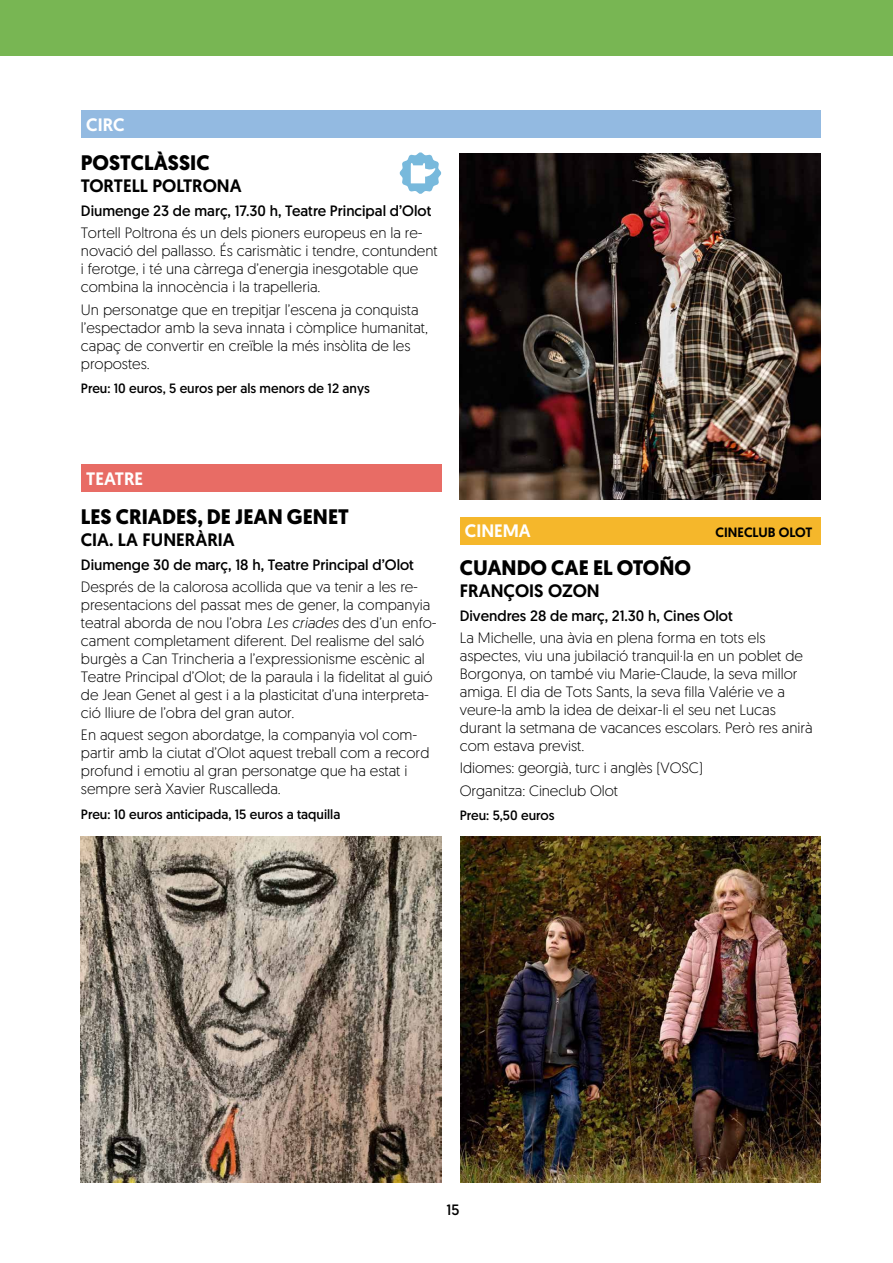
<style>
.page{position:relative;width:893px;height:1263px;background:#fff}
.page>*{position:absolute;margin:0;border:0;box-sizing:border-box;transform-origin:0 0}
.t1{font:700 21px "Geomanist";color:#000}
.t2{font:500 18px "Geomanist";color:#000}
.t3{font:500 18px "Geomanist";color:#fff}
.t4{font:300 15px/18px "Geomanist";color:#000}
.t5{font:15px "Geomanist";color:#000}
.t6{font:13.5px "Geomanist";color:#000}
.t7{font:500 13.5px "Geomanist";color:#000}
.s1{font-style:italic}
</style>
<div class="page">
<div style="left:0;top:0;width:893px;height:55px;background:#78b653"></div>
<div style="left:81px;top:111px;width:739px;height:27px;background:#93bae1"></div>
<img style="left:460px;top:154px;width:360px;height:345px">
<div style="left:81px;top:464px;width:360px;height:27px;background:#e86c65"></div>
<svg style="left:399px;top:152px;width:42px;height:42px"></svg>
<img style="left:81px;top:837px;width:360px;height:345px">
<div style="left:460px;top:518px;width:361px;height:27px;background:#f5b72b"></div>
<img style="left:460px;top:837px;width:361px;height:345px">
<p class="t3" style="left:86px;top:113px;width:40px">CIRC</p>
<h1 class="t1" style="left:81px;top:149px;width:130px">POSTCLÀSSIC</h1>
<p class="t2" style="left:81px;top:174px;width:162px">TORTELL POLTRONA</p>
<p class="t5" style="left:81px;top:201px;width:352px">Diumenge 23 de març, 17.30 h, Teatre Principal d’Olot</p>
<p class="t4" style="left:81px;top:224px;width:358px">Tortell Poltrona és un dels pioners europeus en la re&shy;novació del pallasso. És carismàtic i tendre, contundent i ferotge, i té una càrrega d’energia inesgotable que combina la innocència i la trapelleria.</p>
<p class="t4" style="left:81px;top:300px;width:348px">Un personatge que en trepitjar l’escena ja conquista l’espectador amb la seva innata i còmplice humanitat, capaç de convertir en creïble la més insòlita de les propostes.</p>
<p class="t6" style="left:81px;top:380px;width:290px">Preu: 10 euros, 5 euros per als menors de 12 anys</p>
<p class="t3" style="left:86px;top:466px;width:59px">TEATRE</p>
<h1 class="t1" style="left:81px;top:503px;width:270px">LES CRIADES, DE JEAN GENET</h1>
<p class="t2" style="left:81px;top:527px;width:155px">CIA. LA FUNERÀRIA</p>
<p class="t3" style="left:465px;top:519px;width:67px">CINEMA</p>
<h1 class="t1" style="left:460px;top:554px;width:233px">CUANDO CAE EL OTOÑO</h1>
<p class="t2" style="left:460px;top:578px;width:141px">FRANÇOIS OZON</p>
<p class="t5" style="left:460px;top:606px;width:274px">Divendres 28 de març, 21.30 h, Cines Olot</p>
<p class="t4" style="left:460px;top:628px;width:354px">La Michelle, una àvia en plena forma en tots els aspectes, viu una jubilació tranquil·la en un poblet de Borgonya, on també viu Marie-Claude, la seva millor amiga. El dia de Tots Sants, la seva filla Valérie ve a veure-la amb la idea de deixar-li el seu net Lucas durant la setmana de vacances escolars. Però res anirà com estava previst.</p>
<p class="t4" style="left:460px;top:756px;width:245px;line-height:22.2px">Idiomes: georgià, turc i anglès (VOSC)<br>Organitza: Cineclub Olot</p>
<p class="t6" style="left:460px;top:807px;width:96px">Preu: 5,50 euros</p>
<p class="t7" style="left:716px;top:523px;width:98px">CINECLUB OLOT</p>
<p class="t5" style="left:81px;top:555px;width:335px">Diumenge 30 de març, 18 h, Teatre Principal d’Olot</p>
<p class="t4" style="left:81px;top:577px;width:357px">Després de la calorosa acollida que va tenir a les re&shy;presentacions del passat mes de gener, la companyia teatral aborda de nou l’obra <span class="s1">Les criades</span> des d’un enfo&shy;cament completament diferent. Del realisme del saló burgès a Can Trincheria a l’expressionisme escènic al Teatre Principal d’Olot; de la paraula i la fidelitat al guió de Jean Genet al gest i a la plasticitat d’una interpreta&shy;ció lliure de l’obra del gran autor.</p>
<p class="t4" style="left:81px;top:725px;width:350px">En aquest segon abordatge, la companyia vol com&shy;partir amb la ciutat d’Olot aquest treball com a record profund i emotiu al gran personatge que ha estat i sempre serà Xavier Ruscalleda.</p>
<p class="t6" style="left:81px;top:805px;width:261px">Preu: 10 euros anticipada, 15 euros a taquilla</p>
<p class="t5" style="left:446px;top:1200px;width:14px">15</p>
</div>
